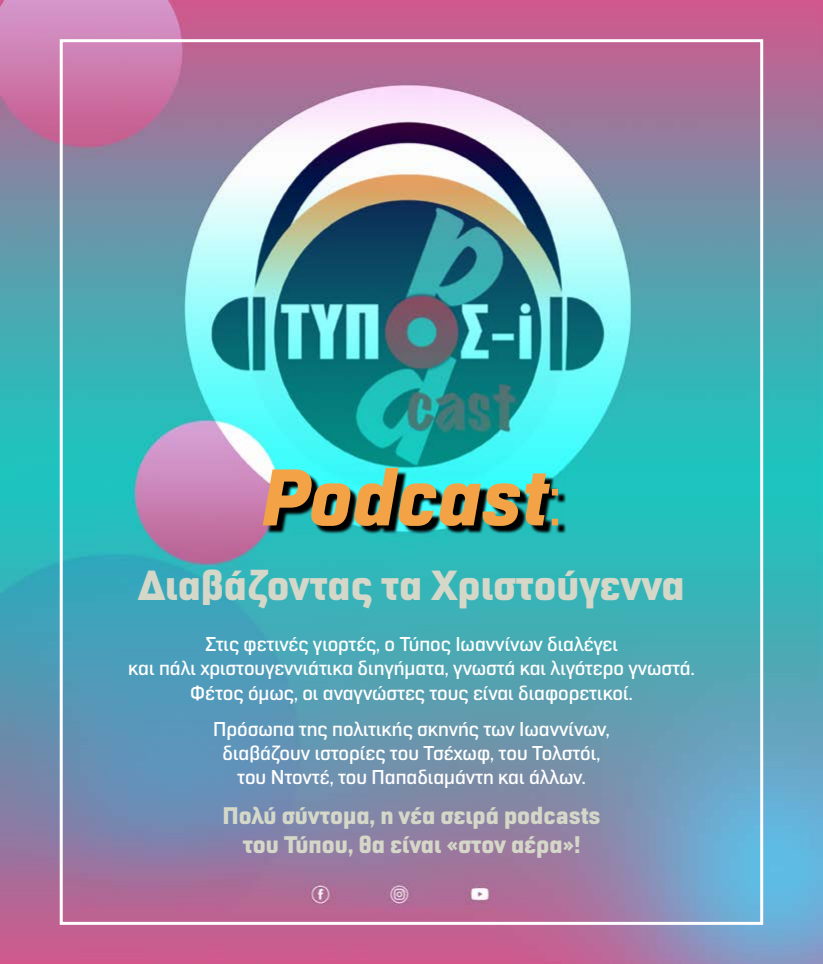
<style>
.page{position:relative;width:823px;height:964px;background:#fff}
.page>*{position:absolute;margin:0;border:0;box-sizing:border-box;transform-origin:0 0}
.t1{font:italic 900 80px "Normative Pro";color:#f3a346}
.t2{font:900 42px "Normative Pro";color:#d5d8c8}
.t3{font:900 24px/28.8px "Normative Pro";color:#d5d8c8;text-align:center}
.t4{font:500 20px/24px "Normative Pro";color:#fff;text-align:center}
.s1{font-weight:400;font-style:normal}
</style>
<div class="page">
<img style="left:0;top:0;width:822px;height:964px">
<svg style="left:266px;top:472px;width:299px;height:63px"></svg>
<div style="left:60px;top:39px;width:702px;height:886px;border:3px solid #fff"></div>
<h1 class="t1" style="left:261px;top:447px;width:302px">Podcast<span class="s1">:</span></h1>
<h2 class="t2" style="left:138px;top:559px;width:547px">Διαβάζοντας τα Χριστούγεννα</h2>
<p class="t4" style="left:128px;top:633px;width:567px">Στις φετινές γιορτές, ο Τύπος Ιωαννίνων διαλέγει<br>και πάλι χριστουγεννιάτικα διηγήματα, γνωστά και λιγότερο γνωστά.<br>Φέτος όμως, οι αναγνώστες τους είναι διαφορετικοί.</p>
<p class="t4" style="left:213px;top:717px;width:398px">Πρόσωπα της πολιτικής σκηνής των Ιωαννίνων, διαβάζουν ιστορίες του Τσέχωφ, του Τολστόι, του Ντοντέ, του Παπαδιαμάντη και άλλων.</p>
<p class="t3" style="left:222px;top:801px;width:379px">Πολύ σύντομα, η νέα σειρά podcasts του Τύπου, θα είναι «στον αέρα»!</p>
</div>
